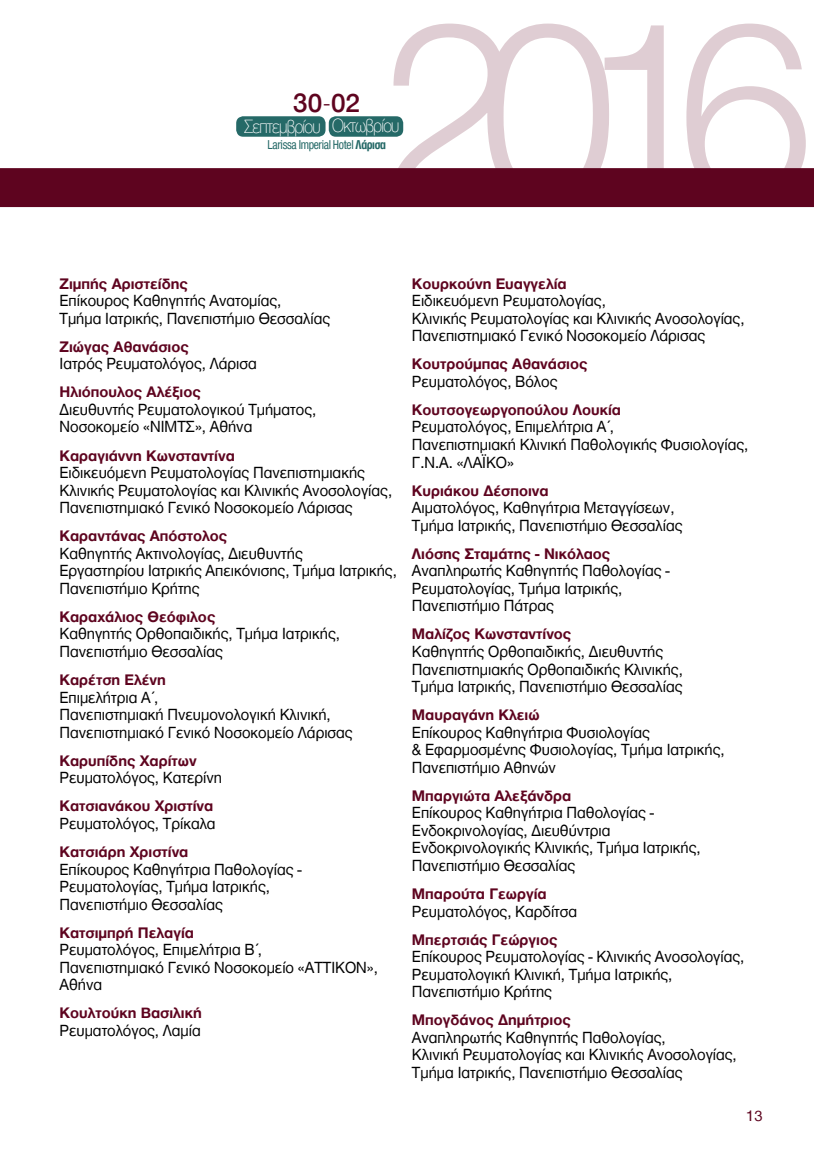
<style>
.page{position:relative;width:814px;height:1166px;background:#fff}
.page>*{position:absolute;margin:0;border:0;box-sizing:border-box;transform-origin:0 0}
.t1{font:500 28px "Helvetica Neue Greek";color:#5e041f}
.t2{font:200 19.78px "Helvetica Neue Greek";letter-spacing:-.04em;color:#fff;scale:.87 1}
.t3{font:16.62px/17.5px "Helvetica Neue Greek";color:#000;scale:.95 1}
.t4{font:700 15.75px "Helvetica Neue Greek";color:#5e041f}
.t5{font:15.75px "Helvetica Neue Greek";color:#5e041f}
.t6{font:condensed 13.3px "Helvetica Neue Greek";letter-spacing:-.025em;color:#256967;scale:.95 1}
.s1{font-weight:300;font-stretch:condensed}
.s2{font-weight:700}
</style>
<div class="page">
<svg style="left:393px;top:24px;width:412px;height:144px"></svg>
<div style="left:0;top:168px;width:814px;height:39px;background:#5e041f"></div>
<div style="left:236px;top:116px;width:89px;height:21px;background:#256967;border-radius:7px"></div>
<div style="left:329px;top:116px;width:74px;height:21px;background:#256967;border-radius:7px"></div>
<h1 class="t1" style="left:293px;top:87px;width:68px">30<span class="s1">-</span>02</h1>
<p class="t2" style="left:245px;top:115px;width:179px">Σεπτεμβρίου Οκτωβρίου</p>
<p class="t6" style="left:267px;top:138px;width:126px">Larissa Imperial Hotel <span class="s2">Λάρισα</span></p>
<p class="t4" style="left:60px;top:275px;width:130px">Ζιμπής Αριστείδης</p>
<p class="t3" style="left:60px;top:292px;width:286px">Επίκουρος Καθηγητής Ανατομίας,<br>Τμήμα Ιατρικής, Πανεπιστήμιο Θεσσαλίας</p>
<p class="t4" style="left:60px;top:338px;width:131px">Ζιώγας Αθανάσιος</p>
<p class="t3" style="left:60px;top:355px;width:209px">Ιατρός Ρευματολόγος, Λάρισα</p>
<p class="t4" style="left:60px;top:384px;width:143px">Ηλιόπουλος Αλέξιος</p>
<p class="t3" style="left:60px;top:401px;width:272px">Διευθυντής Ρευματολογικού Τμήματος,<br>Νοσοκομείο «ΝΙΜΤΣ», Αθήνα</p>
<p class="t4" style="left:60px;top:447px;width:177px">Καραγιάννη Κωνσταντίνα</p>
<p class="t3" style="left:60px;top:464px;width:351px">Ειδικευόμενη Ρευματολογίας Πανεπιστημιακής<br>Κλινικής Ρευματολογίας και Κλινικής Ανοσολογίας,<br>Πανεπιστημιακό Γενικό Νοσοκομείο Λάρισας</p>
<p class="t4" style="left:60px;top:528px;width:169px">Καραντάνας Απόστολος</p>
<p class="t3" style="left:60px;top:544px;width:356px">Καθηγητής Ακτινολογίας, Διευθυντής<br>Εργαστηρίου Ιατρικής Απεικόνισης, Τμήμα Ιατρικής,<br>Πανεπιστήμιο Κρήτης</p>
<p class="t4" style="left:60px;top:608px;width:157px">Καραχάλιος Θεόφιλος</p>
<p class="t3" style="left:60px;top:625px;width:296px">Καθηγητής Ορθοπαιδικής, Τμήμα Ιατρικής,<br>Πανεπιστήμιο Θεσσαλίας</p>
<p class="t4" style="left:60px;top:671px;width:108px">Καρέτση Ελένη</p>
<p class="t3" style="left:60px;top:688px;width:310px">Επιμελήτρια Α΄,<br>Πανεπιστημιακή Πνευμονολογική Κλινική,<br>Πανεπιστημιακό Γενικό Νοσοκομείο Λάρισας</p>
<p class="t4" style="left:60px;top:752px;width:139px">Καρυπίδης Χαρίτων</p>
<p class="t3" style="left:60px;top:769px;width:172px">Ρευματολόγος, Κατερίνη</p>
<p class="t4" style="left:60px;top:798px;width:155px">Κατσιανάκου Χριστίνα</p>
<p class="t3" style="left:60px;top:815px;width:166px">Ρευματολόγος, Τρίκαλα</p>
<p class="t4" style="left:60px;top:843px;width:130px">Κατσιάρη Χριστίνα</p>
<p class="t3" style="left:60px;top:860px;width:256px">Επίκουρος Καθηγήτρια Παθολογίας -<br>Ρευματολογίας, Τμήμα Ιατρικής,<br>Πανεπιστήμιο Θεσσαλίας</p>
<p class="t4" style="left:60px;top:924px;width:136px">Κατσιμπρή Πελαγία</p>
<p class="t3" style="left:60px;top:941px;width:336px">Ρευματολόγος, Επιμελήτρια Β΄,<br>Πανεπιστημιακό Γενικό Νοσοκομείο «ΑΤΤΙΚΟΝ»,<br>Αθήνα</p>
<p class="t4" style="left:60px;top:1005px;width:144px">Κουλτούκη Βασιλική</p>
<p class="t3" style="left:60px;top:1022px;width:150px">Ρευματολόγος, Λαμία</p>
<p class="t4" style="left:412px;top:275px;width:156px">Κουρκούνη Ευαγγελία</p>
<p class="t3" style="left:412px;top:292px;width:351px">Ειδικευόμενη Ρευματολογίας,<br>Κλινικής Ρευματολογίας και Κλινικής Ανοσολογίας,<br>Πανεπιστημιακό Γενικό Νοσοκομείο Λάρισας</p>
<p class="t4" style="left:412px;top:356px;width:177px">Κουτρούμπας Αθανάσιος</p>
<p class="t3" style="left:412px;top:372px;width:155px">Ρευματολόγος, Βόλος</p>
<p class="t4" style="left:412px;top:401px;width:210px">Κουτσογεωργοπούλου Λουκία</p>
<p class="t3" style="left:412px;top:418px;width:355px">Ρευματολόγος, Επιμελήτρια Α΄,<br>Πανεπιστημιακή Κλινική Παθολογικής Φυσιολογίας,<br>Γ.Ν.Α. «ΛΑΪΚΟ»</p>
<p class="t4" style="left:412px;top:482px;width:138px">Κυριάκου Δέσποινα</p>
<p class="t3" style="left:412px;top:499px;width:286px">Αιματολόγος, Καθηγήτρια Μεταγγίσεων,<br>Τμήμα Ιατρικής, Πανεπιστήμιο Θεσσαλίας</p>
<p class="t4" style="left:412px;top:545px;width:200px">Λιόσης Σταμάτης - Νικόλαος</p>
<p class="t3" style="left:412px;top:562px;width:273px">Αναπληρωτής Καθηγητής Παθολογίας -<br>Ρευματολογίας, Τμήμα Ιατρικής,<br>Πανεπιστήμιο Πάτρας</p>
<p class="t4" style="left:412px;top:626px;width:161px">Μαλίζος Κωνσταντίνος</p>
<p class="t3" style="left:412px;top:643px;width:287px">Καθηγητής Ορθοπαιδικής, Διευθυντής<br>Πανεπιστημιακής Ορθοπαιδικής Κλινικής,<br>Τμήμα Ιατρικής, Πανεπιστήμιο Θεσσαλίας</p>
<p class="t4" style="left:412px;top:706px;width:129px">Μαυραγάνη Κλειώ</p>
<p class="t3" style="left:412px;top:723px;width:330px">Επίκουρος Καθηγήτρια Φυσιολογίας<br>&amp; Εφαρμοσμένης Φυσιολογίας, Τμήμα Ιατρικής,<br>Πανεπιστήμιο Αθηνών</p>
<p class="t4" style="left:412px;top:787px;width:161px">Μπαργιώτα Αλεξάνδρα</p>
<p class="t3" style="left:412px;top:804px;width:305px">Επίκουρος Καθηγήτρια Παθολογίας - Ενδοκρινολογίας, Διευθύντρια Ενδοκρινολογικής Κλινικής, Τμήμα Ιατρικής, Πανεπιστήμιο Θεσσαλίας</p>
<p class="t4" style="left:412px;top:885px;width:136px">Μπαρούτα Γεωργία</p>
<p class="t3" style="left:412px;top:902px;width:175px">Ρευματολόγος, Καρδίτσα</p>
<p class="t4" style="left:412px;top:931px;width:147px">Μπερτσιάς Γεώργιος</p>
<p class="t3" style="left:412px;top:948px;width:351px">Επίκουρος Ρευματολογίας - Κλινικής Ανοσολογίας,<br>Ρευματολογική Κλινική, Τμήμα Ιατρικής,<br>Πανεπιστήμιο Κρήτης</p>
<p class="t4" style="left:412px;top:1012px;width:160px">Μπογδάνος Δημήτριος</p>
<p class="t3" style="left:412px;top:1028px;width:343px">Αναπληρωτής Καθηγητής Παθολογίας,<br>Κλινική Ρευματολογίας και Κλινικής Ανοσολογίας,<br>Τμήμα Ιατρικής, Πανεπιστήμιο Θεσσαλίας</p>
<p class="t5" style="left:746px;top:1107px;width:18px">13</p>
</div>
